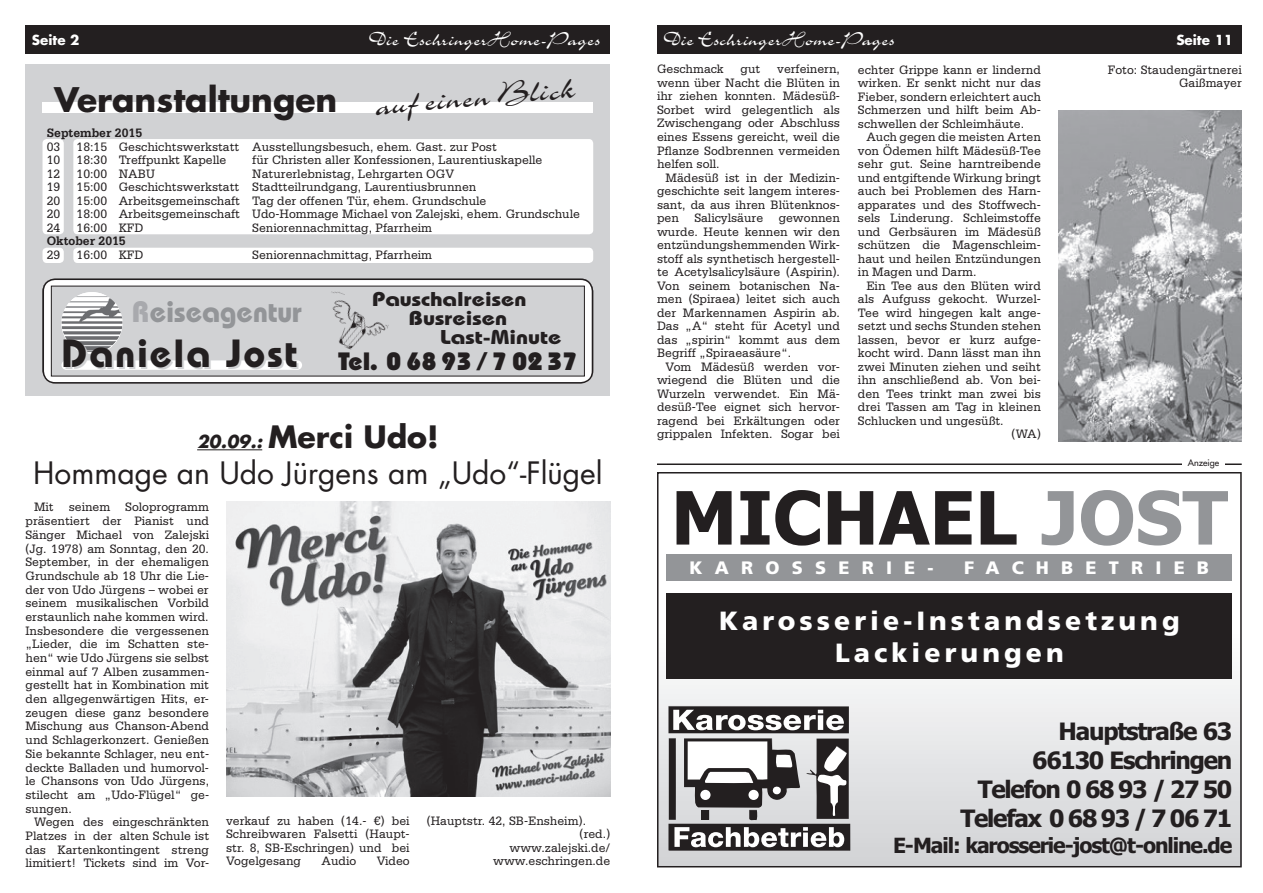
<style>
.page{position:relative;width:1263px;height:893px;background:#fff}
.page>*{position:absolute;margin:0;border:0;box-sizing:border-box;transform-origin:0 0}
.t1{font:700 73.5px "Tahoma";color:#231f20}
.t2{font:36px "Charme LT";color:#231f20}
.t3{font:700 33px "Futura LT";color:#231f20}
.t4{font:30px/36px "Futura LT";color:#231f20;text-align:center}
.t5{font:700 29.55px "Bauhaus LT";color:#939598}
.t6{font:900 26.25px/31.7px "Frutiger LT";letter-spacing:.155em;color:#fff;text-align:center}
.t7{font:800 25.05px "Bauhaus LT";color:#231f20}
.t8{font:700 24px/28.8px "Tahoma";letter-spacing:-.05em;color:#231f20;text-align:right}
.t9{font:21.75px "Charme LT";color:#fff}
.t10{font:700 21px "Tahoma";letter-spacing:-.05em;color:#231f20}
.t11{font:700 19.95px "Bauhaus LT";color:#231f20;scale:1.2 1}
.t12{font:900 18px "Frutiger LT";letter-spacing:.675em;color:#fff}
.t13{font:700 13.5px "Futura LT";color:#fff}
.t14{font:12.9px/13.5px "Serifa LT";color:#231f20;text-align:justify;scale:.95 1}
.t15{font:700 12.9px "Serifa LT";color:#231f20;scale:.95 1}
.t16{font:9px "Futura LT";color:#231f20}
.s1{color:#a8a9ad}
.s2{font-weight:700;font-size:39.3px;color:#d1d2d4}
.s3{font-weight:700;font-size:39.3px}
.s4{font-weight:700;font-style:italic;font-size:17.25px}
.s5{font-weight:700}
.s6{color:#939598}
</style>
<div class="page">
<div style="left:657px;top:26px;width:585px;height:28px;background:#231f20"></div>
<svg style="left:657px;top:472px;width:585px;height:395px"></svg>
<svg style="left:668px;top:706px;width:182px;height:145px"></svg>
<div style="left:666px;top:594px;width:566px;height:85px;background:#231f20"></div>
<div style="left:666px;top:554px;width:566px;height:27px;background:#939598"></div>
<hr style="left:657px;top:463px;width:585px;height:2px;background:#231f20">
<div style="left:1182px;top:459px;width:43px;height:10px;background:#fff"></div>
<img style="left:1059px;top:111px;width:183px;height:330px">
<div style="left:26px;top:64px;width:584px;height:331px;background:#d1d2d4"></div>
<div style="left:26px;top:26px;width:584px;height:28px;background:#231f20"></div>
<div style="left:43px;top:103px;width:550px;height:10px;background:#fff"></div>
<div style="left:43px;top:139px;width:21px;height:95px;background:#fff;border-radius:4px"></div>
<div style="left:73px;top:139px;width:520px;height:95px;background:#fff;border-radius:4px"></div>
<div style="left:43px;top:248px;width:21px;height:15px;background:#fff;border-radius:4px"></div>
<div style="left:73px;top:248px;width:520px;height:15px;background:#fff;border-radius:4px"></div>
<svg style="left:43px;top:279px;width:550px;height:105px"></svg>
<img style="left:314px;top:289px;width:80px;height:70px">
<div style="left:43px;top:279px;width:550px;height:105px;border:2px solid #231f20;border-radius:12px"></div>
<hr style="left:197px;top:449px;width:65px;height:1px;background:#231f20">
<img style="left:226px;top:502px;width:384px;height:294px">
<p class="t13" style="left:32px;top:31px;width:49px">Seite 2</p>
<h3 class="t9" style="left:369px;top:29px;width:233px">Die EschringerHome-Pages</h3>
<h3 class="t3" style="left:54px;top:78px;width:285px">Veranstaltungen</h3>
<h2 class="t2" style="left:373px;top:88px;width:203px;rotate:-5deg">auf einen Blick</h2>
<p class="t15" style="left:47px;top:125px;width:102px">September 2015</p>
<p class="t14" style="left:47px;top:140px;width:16px">03</p>
<p class="t14" style="left:77px;top:140px;width:444px">18:15 Geschichtswerkstatt Ausstellungsbesuch, ehem. Gast. zur Post</p>
<p class="t14" style="left:47px;top:153px;width:16px">10</p>
<p class="t14" style="left:77px;top:153px;width:159px">18:30 Treffpunkt Kapelle</p>
<p class="t14" style="left:252px;top:153px;width:307px">für Christen aller Konfessionen, Laurentiuskapelle</p>
<p class="t14" style="left:47px;top:167px;width:16px">12</p>
<p class="t14" style="left:77px;top:167px;width:84px">10:00 NABU</p>
<p class="t14" style="left:252px;top:167px;width:214px">Naturerlebnistag, Lehrgarten OGV</p>
<p class="t14" style="left:47px;top:180px;width:16px">19</p>
<p class="t14" style="left:77px;top:180px;width:422px">15:00 Geschichtswerkstatt Stadtteilrundgang, Laurentiusbrunnen</p>
<p class="t14" style="left:47px;top:194px;width:16px">20</p>
<p class="t14" style="left:77px;top:194px;width:433px">15:00 Arbeitsgemeinschaft Tag der offenen Tür, ehem. Grundschule</p>
<p class="t14" style="left:47px;top:207px;width:16px">20</p>
<p class="t14" style="left:77px;top:207px;width:531px">18:00 Arbeitsgemeinschaft Udo-Hommage Michael von Zalejski, ehem. Grundschule</p>
<p class="t14" style="left:47px;top:221px;width:16px">24</p>
<p class="t14" style="left:77px;top:221px;width:72px">16:00 KFD</p>
<p class="t14" style="left:252px;top:221px;width:191px">Seniorennachmittag, Pfarrheim</p>
<p class="t15" style="left:47px;top:233px;width:85px">Oktober 2015</p>
<p class="t14" style="left:47px;top:248px;width:16px">29</p>
<p class="t14" style="left:77px;top:248px;width:72px">16:00 KFD</p>
<p class="t14" style="left:252px;top:248px;width:191px">Seniorennachmittag, Pfarrheim</p>
<h3 class="t11" style="left:372px;top:286px;width:130px">Pauschalreisen</h3>
<h3 class="t11" style="left:409px;top:306px;width:84px">Busreisen</h3>
<h3 class="t11" style="left:440px;top:325px;width:102px">Last-Minute</h3>
<h3 class="t5" style="left:132px;top:294px;width:172px"><span class="s1">R</span>eiseagentur</h3>
<h3 class="t7" style="left:63px;top:346px;width:516px"><span class="s2">Daniela</span> <span class="s3">Jost</span> Tel. 06893/70237</h3>
<h3 class="t4" style="left:33px;top:419px;width:571px"><span class="s4">20.09.:</span> <span class="s5">Merci Udo!<br></span>Hommage an Udo Jürgens am „Udo“-Flügel</h3>
<p class="t14" style="left:25px;top:501px;width:195px;text-indent:9px">Mit seinem Soloprogramm präsentiert der Pianist und Sänger Michael von Zalejski (Jg. 1978) am Sonntag, den 20.<br>September, in der ehemaligen Grundschule ab 18 Uhr die Lie&shy;der von Udo Jürgens – wobei er seinem musikalischen Vorbild erstaunlich nahe kommen wird.<br>Insbesondere die vergessenen „Lieder, die im Schatten ste&shy;hen“ wie Udo Jürgens sie selbst einmal auf 7 Alben zusammen&shy;gestellt hat in Kombination mit den allgegenwärtigen Hits, er&shy;zeugen diese ganz besondere Mischung aus Chanson-Abend und Schlagerkonzert. Genießen Sie bekannte Schlager, neu ent&shy;deckte Balladen und humorvol&shy;le Chansons von Udo Jürgens, stilecht am „Udo-Flügel“ ge&shy;sungen.</p>
<p class="t14" style="left:26px;top:815px;width:195px;text-indent:8px">Wegen des eingeschränkten Platzes in der alten Schule ist das Kartenkontingent streng limitiert! Tickets sind im Vor-</p>
<p class="t14" style="left:226px;top:814px;width:195px">verkauf zu haben (14.- €) bei Schreibwaren Falsetti (Haupt&shy;str. 8, SB-Eschringen) und bei Vogelgesang</p>
<p class="t14" style="left:322px;top:855px;width:38px">Audio</p>
<p class="t14" style="left:377px;top:855px;width:36px">Video</p>
<p class="t14" style="left:427px;top:814px;width:169px">(Hauptstr. 42, SB-Ensheim).</p>
<p class="t14" style="left:580px;top:828px;width:34px">(red.)</p>
<p class="t14" style="left:509px;top:841px;width:108px">www.zalejski.de/</p>
<p class="t14" style="left:493px;top:855px;width:125px">www.eschringen.de</p>
<h3 class="t9" style="left:663px;top:29px;width:233px">Die EschringerHome-Pages</h3>
<p class="t13" style="left:1176px;top:31px;width:58px">Seite 11</p>
<p class="t14" style="left:657px;top:63px;width:194px;text-indent:120px">verfeinern, wenn über Nacht die Blüten in ihr ziehen konnten. Mädesüß-Sorbet wird gelegentlich als Zwischengang oder Abschluss eines Essens gereicht, weil die Pflanze Sodbrennen vermeiden helfen soll.</p>
<p class="t14" style="left:657px;top:171px;width:194px;text-indent:9px">Mädesüß ist in der Medizin&shy;geschichte seit langem interes&shy;sant, da aus ihren Blütenknos&shy;pen Salicylsäure gewonnen wurde. Heute kennen wir den entzündungshemmenden Wirk&shy;stoff als synthetisch hergestell&shy;te Acetylsalicylsäure (Aspirin).<br>Von seinem botanischen Na&shy;men (Spiraea) leitet sich auch der Markennamen Aspirin ab.<br>Das „A“ steht für Acetyl und das „spirin“ kommt aus dem Begriff „Spiraeasäure“.</p>
<p class="t14" style="left:657px;top:360px;width:194px;text-indent:9px">Vom Mädesüß werden vor&shy;wiegend die Blüten und die Wurzeln verwendet. Ein Mä&shy;desüß-Tee eignet sich hervor&shy;ragend bei Erkältungen oder grippalen Infekten. Sogar bei</p>
<p class="t14" style="left:657px;top:63px;width:72px">Geschmack</p>
<p class="t14" style="left:741px;top:63px;width:22px">gut</p>
<p class="t14" style="left:858px;top:63px;width:194px">echter Grippe kann er lindernd wirken. Er senkt nicht nur das Fieber, sondern erleichtert auch Schmerzen und hilft beim Ab&shy;schwellen der Schleimhäute.</p>
<p class="t14" style="left:858px;top:130px;width:194px;text-indent:9px">Auch gegen die meisten Arten von Ödemen hilft Mädesüß-Tee sehr gut. Seine harntreibende und entgiftende Wirkung bringt auch bei Problemen des Harn&shy;apparates und des Stoffwech&shy;sels Linderung. Schleimstoffe und Gerbsäuren im Mädesüß schützen die Magenschleim&shy;haut und heilen Entzündungen in Magen und Darm.</p>
<p class="t14" style="left:866px;top:279px;width:185px">Ein Tee aus den Blüten wird</p>
<p class="t14" style="left:858px;top:292px;width:194px">als Aufguss gekocht. Wurzel-</p>
<p class="t14" style="left:858px;top:306px;width:194px">Tee wird hingegen kalt ange-</p>
<p class="t14" style="left:858px;top:319px;width:194px">setzt und sechs Stunden stehen</p>
<p class="t14" style="left:858px;top:333px;width:194px">lassen, bevor er kurz aufge-</p>
<p class="t14" style="left:858px;top:346px;width:194px">kocht wird. Dann lässt man ihn</p>
<p class="t14" style="left:858px;top:360px;width:194px">zwei Minuten ziehen und seiht</p>
<p class="t14" style="left:858px;top:373px;width:194px">ihn anschließend ab. Von bei-</p>
<p class="t14" style="left:858px;top:387px;width:194px">den Tees trinkt man zwei bis</p>
<p class="t14" style="left:858px;top:400px;width:194px">drei Tassen am Tag in kleinen</p>
<p class="t14" style="left:858px;top:414px;width:155px">Schlucken und ungesüßt.</p>
<p class="t14" style="left:1011px;top:427px;width:32px">(WA)</p>
<p class="t14" style="left:1108px;top:63px;width:142px;text-align:right">Foto: Staudengärtnerei<br>Gaißmayer</p>
<p class="t16" style="left:1188px;top:457px;width:33px">Anzeige</p>
<h1 class="t1" style="left:671px;top:488px;width:558px">MICHAEL <span class="s6">JOST</span></h1>
<h3 class="t12" style="left:690px;top:557px;width:245px">KAROSSERIE-</h3>
<h3 class="t12" style="left:964px;top:557px;width:246px">FACHBETRIEB</h3>
<h3 class="t6" style="left:719px;top:605px;width:462px">Karosserie-Instandsetzung<br>Lackierungen</h3>
<h3 class="t8" style="left:960px;top:719px;width:273px">Hauptstraße 63<br>66130 Eschringen<br>Telefon 0 68 93 / 27 50<br>Telefax 0 68 93 / 7 06 71</h3>
<h3 class="t10" style="left:893px;top:837px;width:341px">E-Mail: karosserie-jost@t-online.de</h3>
</div>
